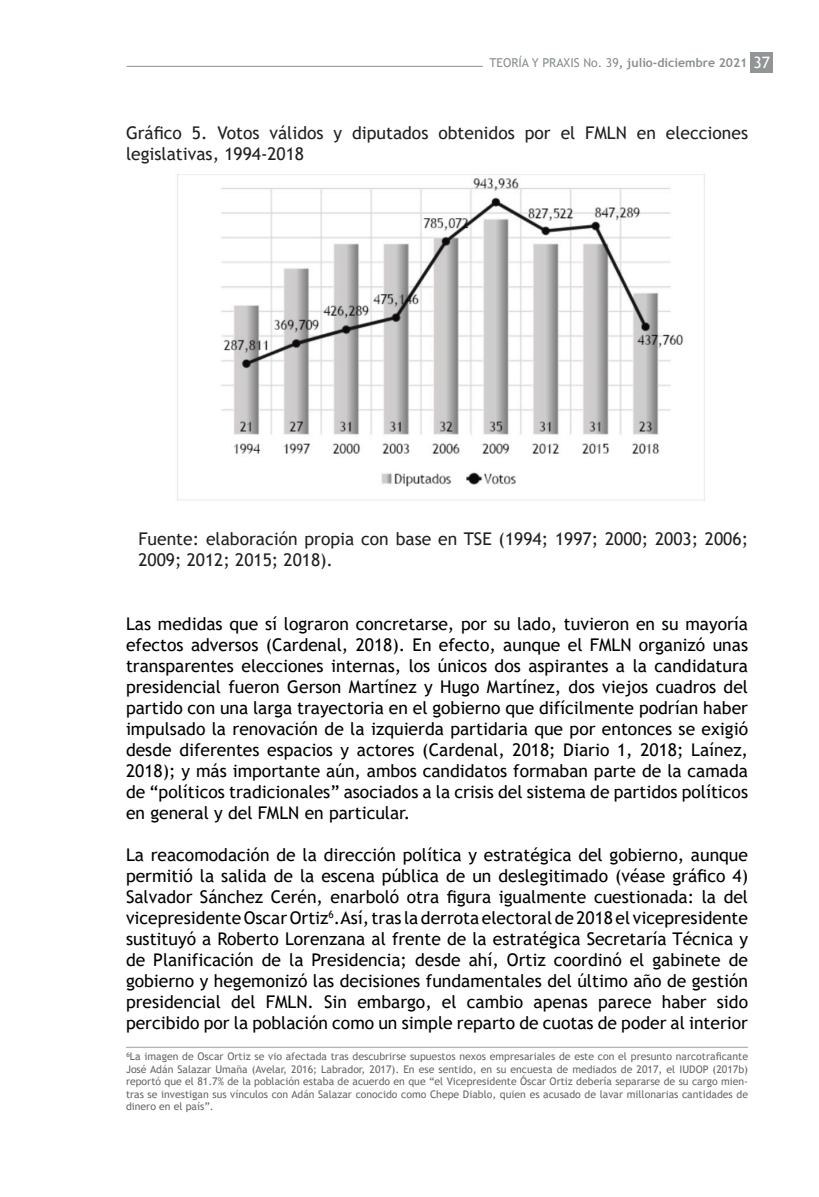
<style>
.page{position:relative;width:819px;height:1197px;background:#fff}
.page>*{position:absolute;margin:0;border:0;box-sizing:border-box;transform-origin:0 0}
.t1{font:17.5px/21px "Trebuchet MS";color:#000;text-align:justify}
.No_Spacing{font:17.5px/21px "Trebuchet MS";color:#231f20}
.t2{font:700 12.25px "Trebuchet MS";color:#888e91}
.t3{font:10.5px/12.6px "Trebuchet MS";color:#666969;text-align:justify}
.s1{font-weight:400}
.s2{font-weight:400;font-size:15.75px;color:#fff}
</style>
<div class="page">
<hr style="left:127px;top:66px;width:356px;height:1px;background:#888e91">
<div style="left:751px;top:52px;width:22px;height:21px;background:#929595"></div>
<hr style="left:126px;top:1047px;width:622px;height:1px;background:#b4b5b8">
<img style="left:177px;top:174px;width:528px;height:327px">
<p class="t2" style="left:489px;top:55px;width:282px"><span class="s1">TEORÍA Y PRAXIS No. 39</span>, julio-diciembre 2021 <span class="s2">37</span></p>
<p class="No_Spacing" style="left:126px;top:122px;width:624px">Gráfico 5. Votos válidos y diputados obtenidos por el FMLN en elecciones legislativas, 1994-2018</p>
<p class="No_Spacing" style="left:138px;top:528px;width:611px">Fuente: elaboración propia con base en TSE (1994; 1997; 2000; 2003; 2006;<br>2009; 2012; 2015; 2018).</p>
<p class="t1" style="left:126px;top:613px;width:624px">Las medidas que sí lograron concretarse, por su lado, tuvieron en su mayoría efectos adversos (Cardenal, 2018). En efecto, aunque el FMLN organizó unas transparentes elecciones internas, los únicos dos aspirantes a la candidatura presidencial fueron Gerson Martínez y Hugo Martínez, dos viejos cuadros del partido con una larga trayectoria en el gobierno que difícilmente podrían haber impulsado la renovación de la izquierda partidaria que por entonces se exigió desde diferentes espacios y actores (Cardenal, 2018; Diario 1, 2018; Laínez, 2018); y más importante aún, ambos candidatos formaban parte de la camada de “políticos tradicionales” asociados a la crisis del sistema de partidos políticos en general y del FMLN en particular.</p>
<p class="t1" style="left:126px;top:844px;width:624px">La reacomodación de la dirección política y estratégica del gobierno, aunque permitió la salida de la escena pública de un deslegitimado (véase gráfico 4)<br>Salvador Sánchez Cerén, enarboló otra figura igualmente cuestionada: la del vicepresidente Oscar Ortiz<sup>6</sup>.Así, tras la derrota electoral de 2018 el vicepresidente sustituyó a Roberto Lorenzana al frente de la estratégica Secretaría Técnica y de Planificación de la Presidencia; desde ahí, Ortiz coordinó el gabinete de gobierno y hegemonizó las decisiones fundamentales del último año de gestión presidencial del FMLN. Sin embargo, el cambio apenas parece haber sido percibido por la población como un simple reparto de cuotas de poder al interior</p>
<p class="t3" style="left:126px;top:1050px;width:624px">⁶La imagen de Oscar Ortiz se vio afectada tras descubrirse supuestos nexos empresariales de este con el presunto narcotraficante José Adán Salazar Umaña (Avelar, 2016; Labrador, 2017). En ese sentido, en su encuesta de mediados de 2017, el IUDOP (2017b) reportó que el 81.7% de la población estaba de acuerdo en que “el Vicepresidente Óscar Ortiz debería separarse de su cargo mien&shy;tras se investigan sus vínculos con Adán Salazar conocido como Chepe Diablo, quien es acusado de lavar millonarias cantidades de dinero en el país”.</p>
</div>
